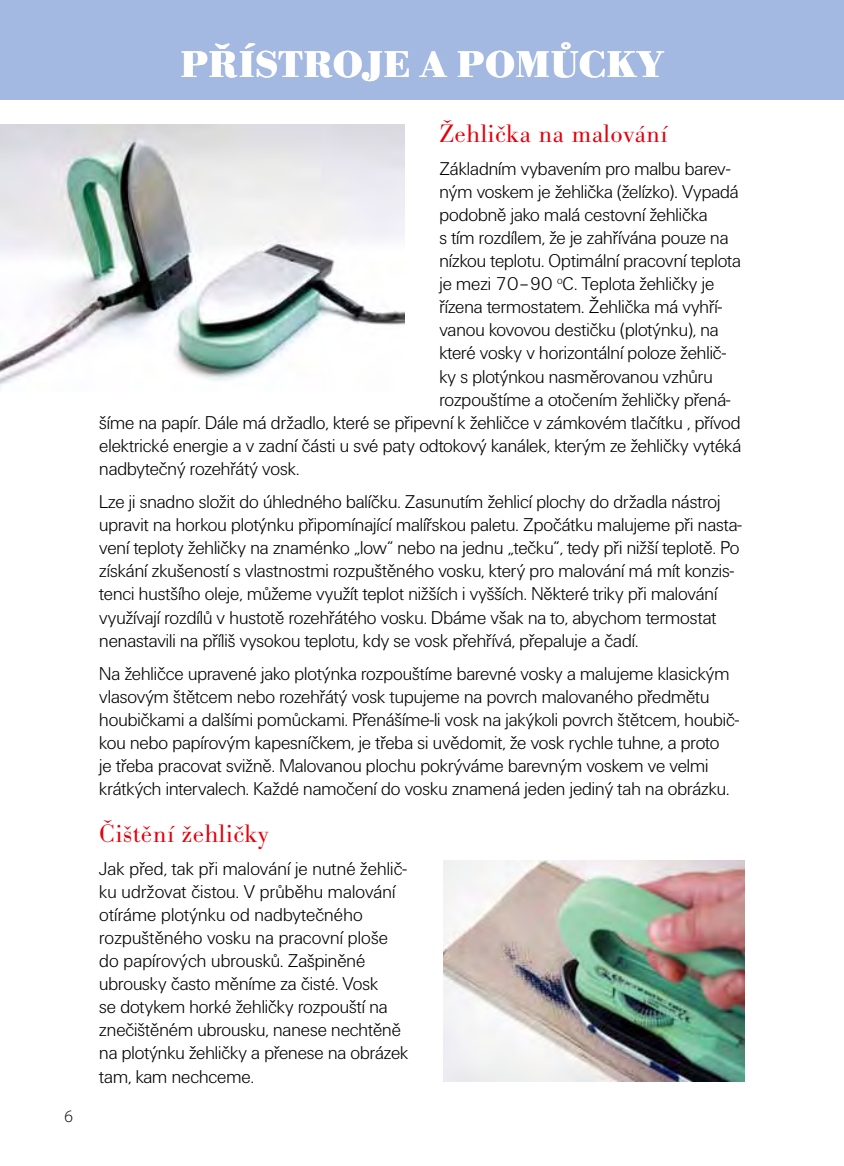
<style>
.page{position:relative;width:844px;height:1166px;background:#fff}
.page>*{position:absolute;margin:0;border:0;box-sizing:border-box;transform-origin:0 0}
.t1{font:700 38.5px "Bodoni URWTOT";letter-spacing:.015em;color:#fff}
.nadpis_mensi{font:300 26.25px "Bodoni URWTOT";letter-spacing:.02em;color:#e3000b}
.zaklad{font:19.25px/23.1px "U001 DOT Ligh";color:#000}
.t2{font:300 17.5px "Myriad Pro";color:#000}
</style>
<div class="page">
<div style="left:0;top:0;width:843px;height:99px;background:#a4b9e1"></div>
<hr style="left:843px;top:0;width:1px;height:99px;background:#a4b9e1">
<img style="left:0;top:124px;width:404px;height:265px">
<img style="left:443px;top:861px;width:301px;height:220px">
<p class="t2" style="left:64px;top:1106px;width:10px">6</p>
<p class="t1" style="left:180px;top:42px;width:484px">PŘÍSTROJE A POMŮCKY</p>
<p class="nadpis_mensi" style="left:439px;top:118px;width:229px">Žehlička na malování</p>
<p class="zaklad" style="left:439px;top:157px;width:292px">Základním vybavením pro malbu barev-</p>
<p class="zaklad" style="left:439px;top:180px;width:301px">ným voskem je žehlička (želízko). Vypadá</p>
<p class="zaklad" style="left:439px;top:203px;width:269px">podobně jako malá cestovní žehlička</p>
<p class="zaklad" style="left:439px;top:226px;width:290px">s tím rozdílem, že je zahřívána pouze na</p>
<p class="zaklad" style="left:439px;top:249px;width:303px">nízkou teplotu. Optimální pracovní teplota</p>
<p class="zaklad" style="left:439px;top:273px;width:276px">je mezi 70–90 <sup>o</sup>C. Teplota žehličky je</p>
<p class="zaklad" style="left:439px;top:296px;width:284px">řízena termostatem. Žehlička má vyhří-</p>
<p class="zaklad" style="left:439px;top:319px;width:281px">vanou kovovou destičku (plotýnku), na</p>
<p class="zaklad" style="left:439px;top:342px;width:288px">které vosky v horizontální poloze žehlič-</p>
<p class="zaklad" style="left:439px;top:365px;width:275px">ky s plotýnkou nasměrovanou vzhůru</p>
<p class="zaklad" style="left:439px;top:388px;width:292px">rozpouštíme a otočením žehličky přená-</p>
<p class="zaklad" style="left:99px;top:411px;width:642px">šíme na papír. Dále má držadlo, které se připevní k žehličce v zámkovém tlačítku , přívod</p>
<p class="zaklad" style="left:99px;top:434px;width:643px">elektrické energie a v zadní části u své paty odtokový kanálek, kterým ze žehličky vytéká</p>
<p class="zaklad" style="left:99px;top:457px;width:201px">nadbytečný rozehřátý vosk.</p>
<p class="zaklad" style="left:99px;top:490px;width:644px">Lze ji snadno složit do úhledného balíčku. Zasunutím žehlicí plochy do držadla nástroj upravit na horkou plotýnku připomínající malířskou paletu. Zpočátku malujeme při nasta&shy;vení teploty žehličky na znaménko „low“ nebo na jednu „tečku“, tedy při nižší teplotě. Po získání zkušeností s vlastnostmi rozpuštěného vosku, který pro malování má mít konzis&shy;tenci hustšího oleje, můžeme využít teplot nižších i vyšších. Některé triky při malování využívají rozdílů v hustotě rozehřátého vosku. Dbáme však na to, abychom termostat nenastavili na příliš vysokou teplotu, kdy se vosk přehřívá, přepaluje a čadí.</p>
<p class="zaklad" style="left:99px;top:662px;width:641px">Na žehličce upravené jako plotýnka rozpouštíme barevné vosky a malujeme klasickým vlasovým štětcem nebo rozehřátý vosk tupujeme na povrch malovaného předmětu houbičkami a dalšími pomůckami. Přenášíme-li vosk na jakýkoli povrch štětcem, houbič&shy;kou nebo papírovým kapesníčkem, je třeba si uvědomit, že vosk rychle tuhne, a proto<br>je třeba pracovat svižně. Malovanou plochu pokrýváme barevným voskem ve velmi krátkých intervalech. Každé namočení do vosku znamená jeden jediný tah na obrázku.</p>
<p class="nadpis_mensi" style="left:99px;top:817px;width:171px">Čištění žehličky</p>
<p class="zaklad" style="left:99px;top:857px;width:310px">Jak před, tak při malování je nutné žehlič&shy;ku udržovat čistou. V průběhu malování otíráme plotýnku od nadbytečného rozpuštěného vosku na pracovní ploše do papírových ubrousků. Zašpiněné ubrousky často měníme za čisté. Vosk<br>se dotykem horké žehličky rozpouští na znečištěném ubrousku, nanese nechtěně na plotýnku žehličky a přenese na obrázek tam, kam nechceme.</p>
</div>
